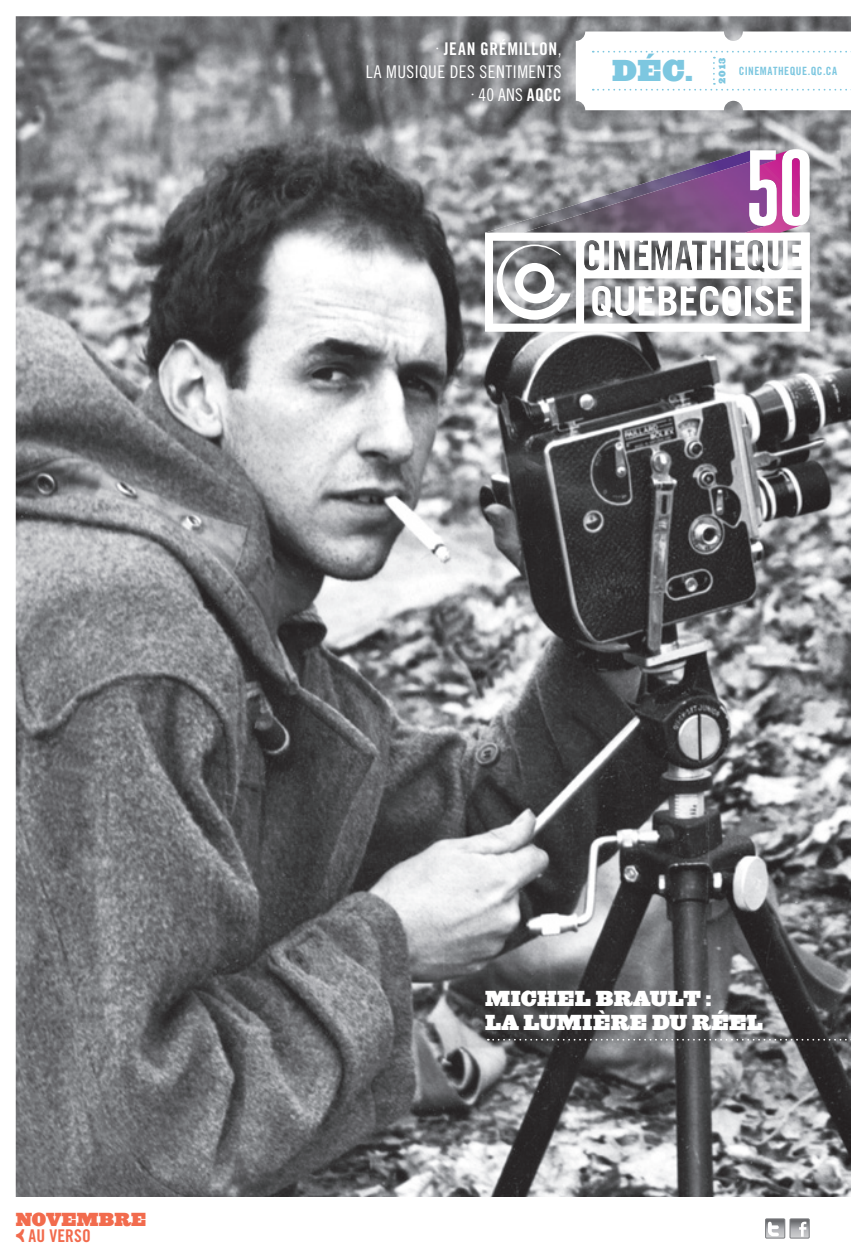
<style>
.page{position:relative;width:851px;height:1260px;background:#fff}
.page>*{position:absolute;margin:0;border:0;box-sizing:border-box;transform-origin:0 0}
.t1{font:28px "Ziggurat HTF Black";color:#7dc7e0}
.t2{font:20.12px/24.2px "Ziggurat HTF Black";letter-spacing:.01em;color:#fff}
.t3{font:17.5px/23.3px "Trade Gothic Cond Eighteen";letter-spacing:.025em;color:#fff;text-align:right}
.t4{font:17.5px/15.8px "Ziggurat HTF Black";letter-spacing:.01em;color:#f26b4d}
.t5{font:11.38px "Trade Gothic Bold Cond Twenty";letter-spacing:.04em;color:#7dc7e0}
.t6{font:8.75px "Ziggurat HTF Black";color:#7dc7e0;scale:.94 1}
.s1{font-family:"Trade Gothic Bold Cond Twenty"}
.s2{font-size:23.97px}
</style>
<div class="page">
<img style="left:16px;top:16px;width:834px;height:1181px">
<svg style="left:488px;top:1039px;width:363px;height:2px"></svg>
<svg style="left:575px;top:32px;width:276px;height:78px"></svg>
<svg style="left:485px;top:149px;width:324px;height:182px"></svg>
<div style="left:765px;top:1219px;width:20px;height:19px;border:1px solid #7a7c7f"></div>
<div style="left:789px;top:1219px;width:20px;height:19px;border:1px solid #7a7c7f"></div>
<svg style="left:790px;top:1219px;width:19px;height:19px"></svg>
<svg style="left:765px;top:1219px;width:19px;height:19px"></svg>
<p class="t3" style="left:366px;top:36px;width:197px">· <span class="s1">JEAN GRÉMILLON</span>,<br>LA MUSIQUE DES SENTIMENTS · 40 ANS <span class="s1">AQCC</span></p>
<p class="t1" style="left:612px;top:52px;width:82px">DÉC.</p>
<p class="t6" style="left:716px;top:84px;width:30px;rotate:-90deg">2013</p>
<p class="t5" style="left:738px;top:64px;width:100px">CINEMATHEQUE.QC.CA</p>
<p class="t4" style="left:16px;top:1212px;width:132px">NOVEMBRE <span class="s2">‹</span> <span class="s1">AU VERSO</span></p>
<p class="t2" style="left:485px;top:987px;width:279px">MICHEL BRAULT :<br>LA LUMIÈRE DU RÉEL</p>
</div>
